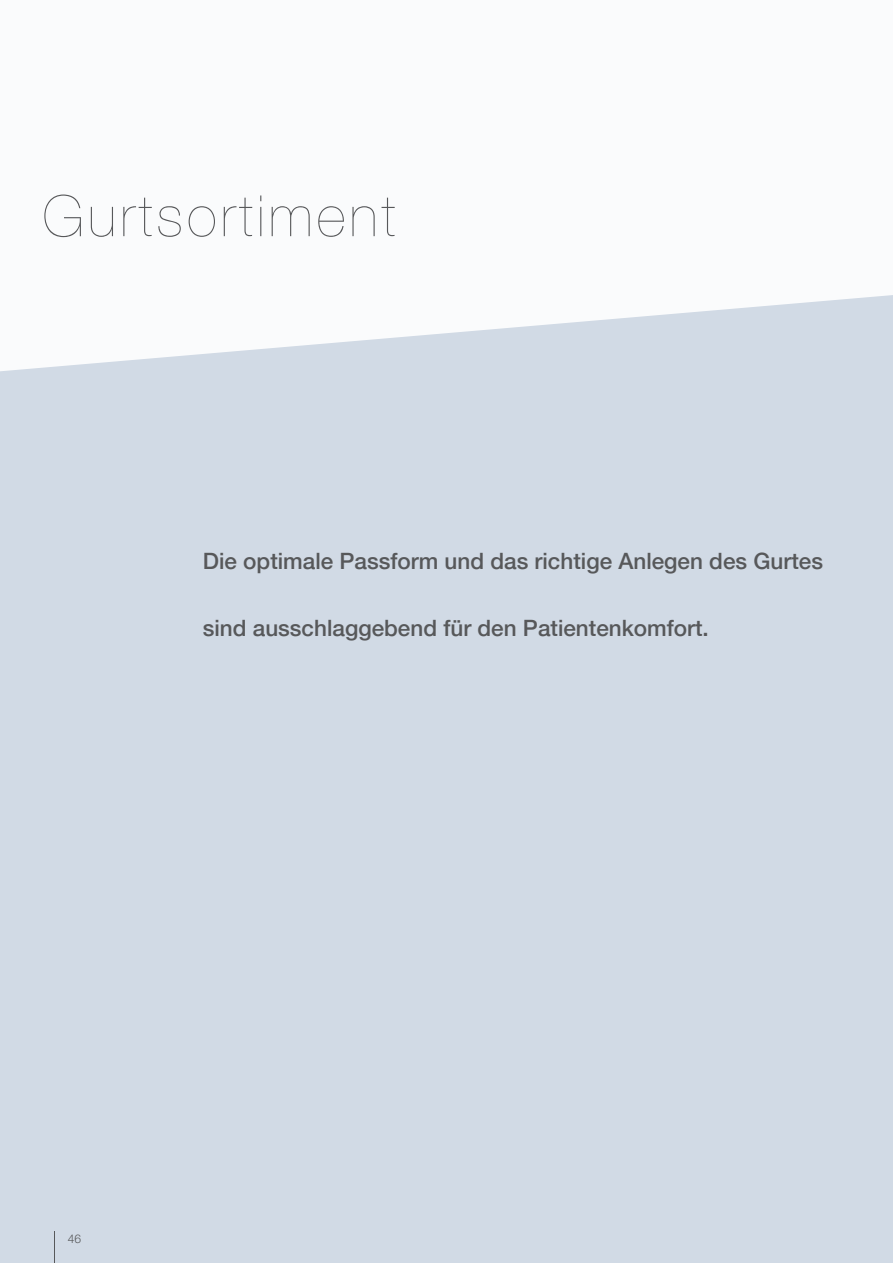
<style>
.page{position:relative;width:893px;height:1263px;background:#d1dae5}
.page>*{position:absolute;margin:0;border:0;box-sizing:border-box;transform-origin:0 0}
.t1{font:200 57px "Helvetica Neue LT";letter-spacing:.07em;color:#57585a}
.t2{font:500 22.5px "Helvetica Neue LT";color:#57585a}
.t3{font:300 12px "Helvetica Neue LT Std";color:#57585a}
</style>
<div class="page">
<svg style="left:0;top:0;width:893px;height:372px;background:#f5f7f9"></svg>
<hr style="left:54px;top:1231px;width:1px;height:32px;background:#57585a">
<h1 class="t1" style="left:43px;top:194px;width:354px">Gurtsortiment</h1>
<p class="t2" style="left:203px;top:547px;width:622px">Die optimale Passform und das richtige Anlegen des Gurtes</p>
<p class="t2" style="left:203px;top:615px;width:508px">sind ausschlaggebend für den Patientenkomfort.</p>
<p class="t3" style="left:68px;top:1234px;width:15px">46</p>
</div>
